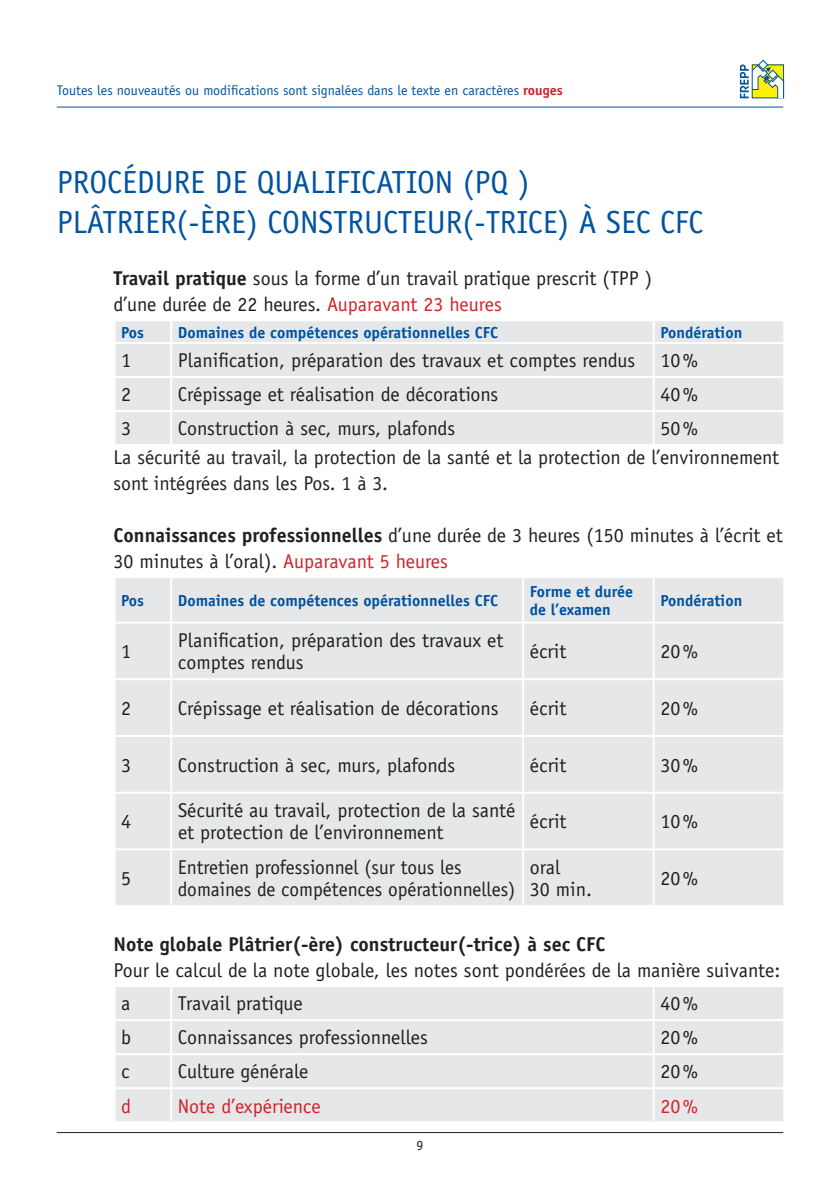
<style>
.page{position:relative;width:840px;height:1191px;background:#fff}
.page>*{position:absolute;margin:0;border:0;box-sizing:border-box;transform-origin:0 0}
.t1{font:32px/40px "Officina Sans Std";color:#0153a0}
.t2{font:20px/22px "Officina Sans Std";color:#231f20}
.t3{font:700 20px "Officina Sans Std";color:#231f20}
.t4{font:20px "Officina Sans Std";color:#d1232a}
.t5{font:700 16px/18px "Officina Sans Std";color:#0153a0}
.t6{font:14px "Officina Sans Std";color:#0153a0}
.t7{font:14px "Officina Sans Std";color:#231f20}
.s1{font-weight:700;color:#d1232a}
.s2{font-weight:700}
.s3{color:#d1232a}
</style>
<div class="page">
<hr style="left:57px;top:107px;width:725px;height:1px;background:#0153a0">
<hr style="left:57px;top:1132px;width:725px;height:1px;background:#231f20">
<svg style="left:739px;top:59px;width:45px;height:40px"></svg>
<div style="left:115px;top:321px;width:667px;height:123px;background:#e6e7e9"></div>
<hr style="left:170px;top:321px;width:2px;height:21px;background:#fff">
<hr style="left:652px;top:321px;width:2px;height:21px;background:#fff">
<hr style="left:113px;top:342px;width:58px;height:2px;background:#fff">
<hr style="left:171px;top:342px;width:482px;height:2px;background:#fff">
<hr style="left:170px;top:344px;width:2px;height:32px;background:#fff">
<hr style="left:653px;top:342px;width:131px;height:2px;background:#fff">
<hr style="left:652px;top:344px;width:2px;height:32px;background:#fff">
<hr style="left:113px;top:376px;width:58px;height:2px;background:#fff">
<hr style="left:171px;top:376px;width:482px;height:2px;background:#fff">
<hr style="left:170px;top:378px;width:2px;height:32px;background:#fff">
<hr style="left:653px;top:376px;width:131px;height:2px;background:#fff">
<hr style="left:652px;top:378px;width:2px;height:32px;background:#fff">
<hr style="left:113px;top:410px;width:58px;height:2px;background:#fff">
<hr style="left:171px;top:410px;width:482px;height:2px;background:#fff">
<hr style="left:170px;top:412px;width:2px;height:32px;background:#fff">
<hr style="left:653px;top:410px;width:131px;height:2px;background:#fff">
<hr style="left:652px;top:412px;width:2px;height:32px;background:#fff">
<div style="left:115px;top:578px;width:667px;height:327px;background:#e6e7e9"></div>
<hr style="left:170px;top:578px;width:2px;height:43px;background:#fff">
<hr style="left:522px;top:578px;width:2px;height:43px;background:#fff">
<hr style="left:652px;top:578px;width:2px;height:43px;background:#fff">
<hr style="left:113px;top:621px;width:58px;height:2px;background:#fff">
<hr style="left:171px;top:621px;width:352px;height:2px;background:#fff">
<hr style="left:170px;top:623px;width:2px;height:55px;background:#fff">
<hr style="left:523px;top:621px;width:130px;height:2px;background:#fff">
<hr style="left:522px;top:623px;width:2px;height:55px;background:#fff">
<hr style="left:653px;top:621px;width:131px;height:2px;background:#fff">
<hr style="left:652px;top:623px;width:2px;height:55px;background:#fff">
<hr style="left:113px;top:678px;width:58px;height:2px;background:#fff">
<hr style="left:171px;top:678px;width:352px;height:2px;background:#fff">
<hr style="left:170px;top:680px;width:2px;height:55px;background:#fff">
<hr style="left:523px;top:678px;width:130px;height:2px;background:#fff">
<hr style="left:522px;top:680px;width:2px;height:55px;background:#fff">
<hr style="left:653px;top:678px;width:131px;height:2px;background:#fff">
<hr style="left:652px;top:680px;width:2px;height:55px;background:#fff">
<hr style="left:113px;top:735px;width:58px;height:2px;background:#fff">
<hr style="left:171px;top:735px;width:352px;height:2px;background:#fff">
<hr style="left:170px;top:737px;width:2px;height:54px;background:#fff">
<hr style="left:523px;top:735px;width:130px;height:2px;background:#fff">
<hr style="left:522px;top:737px;width:2px;height:54px;background:#fff">
<hr style="left:653px;top:735px;width:131px;height:2px;background:#fff">
<hr style="left:652px;top:737px;width:2px;height:54px;background:#fff">
<hr style="left:113px;top:791px;width:58px;height:2px;background:#fff">
<hr style="left:171px;top:791px;width:352px;height:2px;background:#fff">
<hr style="left:170px;top:793px;width:2px;height:55px;background:#fff">
<hr style="left:523px;top:791px;width:130px;height:2px;background:#fff">
<hr style="left:522px;top:793px;width:2px;height:55px;background:#fff">
<hr style="left:653px;top:791px;width:131px;height:2px;background:#fff">
<hr style="left:652px;top:793px;width:2px;height:55px;background:#fff">
<hr style="left:113px;top:848px;width:58px;height:2px;background:#fff">
<hr style="left:171px;top:848px;width:352px;height:2px;background:#fff">
<hr style="left:170px;top:850px;width:2px;height:55px;background:#fff">
<hr style="left:523px;top:848px;width:130px;height:2px;background:#fff">
<hr style="left:522px;top:850px;width:2px;height:55px;background:#fff">
<hr style="left:653px;top:848px;width:131px;height:2px;background:#fff">
<hr style="left:652px;top:850px;width:2px;height:55px;background:#fff">
<div style="left:115px;top:987px;width:667px;height:134px;background:#e6e7e9"></div>
<hr style="left:170px;top:987px;width:2px;height:32px;background:#fff">
<hr style="left:652px;top:987px;width:2px;height:32px;background:#fff">
<hr style="left:113px;top:1019px;width:58px;height:2px;background:#fff">
<hr style="left:171px;top:1019px;width:482px;height:2px;background:#fff">
<hr style="left:170px;top:1021px;width:2px;height:32px;background:#fff">
<hr style="left:653px;top:1019px;width:131px;height:2px;background:#fff">
<hr style="left:652px;top:1021px;width:2px;height:32px;background:#fff">
<hr style="left:113px;top:1053px;width:58px;height:2px;background:#fff">
<hr style="left:171px;top:1053px;width:482px;height:2px;background:#fff">
<hr style="left:170px;top:1055px;width:2px;height:32px;background:#fff">
<hr style="left:653px;top:1053px;width:131px;height:2px;background:#fff">
<hr style="left:652px;top:1055px;width:2px;height:32px;background:#fff">
<hr style="left:113px;top:1087px;width:58px;height:2px;background:#fff">
<hr style="left:171px;top:1087px;width:482px;height:2px;background:#fff">
<hr style="left:170px;top:1089px;width:2px;height:32px;background:#fff">
<hr style="left:653px;top:1087px;width:131px;height:2px;background:#fff">
<hr style="left:652px;top:1089px;width:2px;height:32px;background:#fff">
<p class="t6" style="left:57px;top:82px;width:507px">Toutes les nouveautés ou modifications sont signalées dans le texte en caractères <span class="s1">rouges</span></p>
<h1 class="t1" style="left:57px;top:162px;width:647px">PROCÉDURE DE QUALIFICATION (PQ )<br>PLÂTRIER(-ÈRE) CONSTRUCTEUR(-TRICE) À SEC CFC</h1>
<p class="t2" style="left:113px;top:266px;width:540px;line-height:26px"><span class="s2">Travail pratique</span> sous la forme d’un travail pratique prescrit (TPP ) d’une durée de 22 heures. <span class="s3">Auparavant 23 heures</span></p>
<p class="t5" style="left:121px;top:323px;width:24px">Pos</p>
<p class="t5" style="left:178px;top:323px;width:322px">Domaines de compétences opérationnelles CFC</p>
<p class="t5" style="left:660px;top:323px;width:83px">Pondération</p>
<p class="t2" style="left:121px;top:349px;width:11px">1</p>
<p class="t2" style="left:178px;top:349px;width:458px">Planification, préparation des travaux et comptes rendus</p>
<p class="t2" style="left:660px;top:349px;width:39px">10%</p>
<p class="t2" style="left:121px;top:383px;width:11px">2</p>
<p class="t2" style="left:178px;top:383px;width:322px">Crépissage et réalisation de décorations</p>
<p class="t2" style="left:660px;top:383px;width:39px">40%</p>
<p class="t2" style="left:121px;top:417px;width:11px">3</p>
<p class="t2" style="left:178px;top:417px;width:279px">Construction à sec, murs, plafonds</p>
<p class="t2" style="left:113px;top:414px;width:666px;line-height:28.8px;text-indent:546px">50%<br>La sécurité au travail, la protection de la santé et la protection de l’environnement</p>
<p class="t2" style="left:113px;top:472px;width:276px">sont intégrées dans les Pos. 1 à 3.</p>
<p class="t2" style="left:113px;top:522px;width:670px;line-height:26px"><span class="s2">Connaissances professionnelles</span> d’une durée de 3 heures (150 minutes à l’écrit et<br>30 minutes à l’oral). <span class="s3">Auparavant 5 heures</span></p>
<p class="t5" style="left:121px;top:591px;width:24px">Pos</p>
<p class="t5" style="left:178px;top:591px;width:322px">Domaines de compétences opérationnelles CFC</p>
<p class="t5" style="left:529px;top:582px;width:105px">Forme et durée de l’examen</p>
<p class="t5" style="left:660px;top:591px;width:83px">Pondération</p>
<p class="t2" style="left:121px;top:640px;width:12px">1</p>
<p class="t2" style="left:178px;top:629px;width:327px">Planification, préparation des travaux et comptes rendus</p>
<p class="t2" style="left:529px;top:640px;width:38px">écrit</p>
<p class="t2" style="left:660px;top:640px;width:39px">20%</p>
<p class="t2" style="left:121px;top:697px;width:11px">2</p>
<p class="t2" style="left:178px;top:697px;width:322px">Crépissage et réalisation de décorations</p>
<p class="t2" style="left:529px;top:697px;width:38px">écrit</p>
<p class="t2" style="left:660px;top:697px;width:39px">20%</p>
<p class="t2" style="left:121px;top:754px;width:12px">3</p>
<p class="t2" style="left:178px;top:754px;width:279px">Construction à sec, murs, plafonds</p>
<p class="t2" style="left:529px;top:754px;width:38px">écrit</p>
<p class="t2" style="left:660px;top:754px;width:39px">30%</p>
<p class="t2" style="left:121px;top:810px;width:11px">4</p>
<p class="t2" style="left:178px;top:799px;width:339px">Sécurité au travail, protection de la santé et protection de l’environnement</p>
<p class="t2" style="left:529px;top:810px;width:38px">écrit</p>
<p class="t2" style="left:660px;top:810px;width:39px">10%</p>
<p class="t2" style="left:121px;top:867px;width:12px">5</p>
<p class="t2" style="left:178px;top:856px;width:339px">Entretien professionnel (sur tous les domaines de compétences opérationnelles)</p>
<p class="t2" style="left:529px;top:856px;width:64px">oral<br>30 min.</p>
<p class="t2" style="left:660px;top:867px;width:39px">20%</p>
<p class="t3" style="left:113px;top:932px;width:493px">Note globale Plâtrier(-ère) constructeur(-trice) à sec CFC</p>
<p class="t2" style="left:121px;top:953px;width:660px;line-height:33.2px;text-indent:-8px">Pour le calcul de la note globale, les notes sont pondérées de la manière suivante: a</p>
<p class="t2" style="left:178px;top:992px;width:126px">Travail pratique</p>
<p class="t2" style="left:660px;top:992px;width:39px">40%</p>
<p class="t2" style="left:121px;top:1026px;width:12px">b</p>
<p class="t2" style="left:178px;top:1026px;width:251px">Connaissances professionnelles</p>
<p class="t2" style="left:660px;top:1026px;width:39px">20%</p>
<p class="t2" style="left:121px;top:1060px;width:10px">c</p>
<p class="t2" style="left:178px;top:1060px;width:132px">Culture générale</p>
<p class="t2" style="left:660px;top:1060px;width:39px">20%</p>
<p class="t4" style="left:121px;top:1094px;width:12px">d</p>
<p class="t4" style="left:178px;top:1094px;width:144px">Note d’expérience</p>
<p class="t4" style="left:660px;top:1094px;width:39px">20%</p>
<p class="t7" style="left:416px;top:1137px;width:8px">9</p>
</div>
